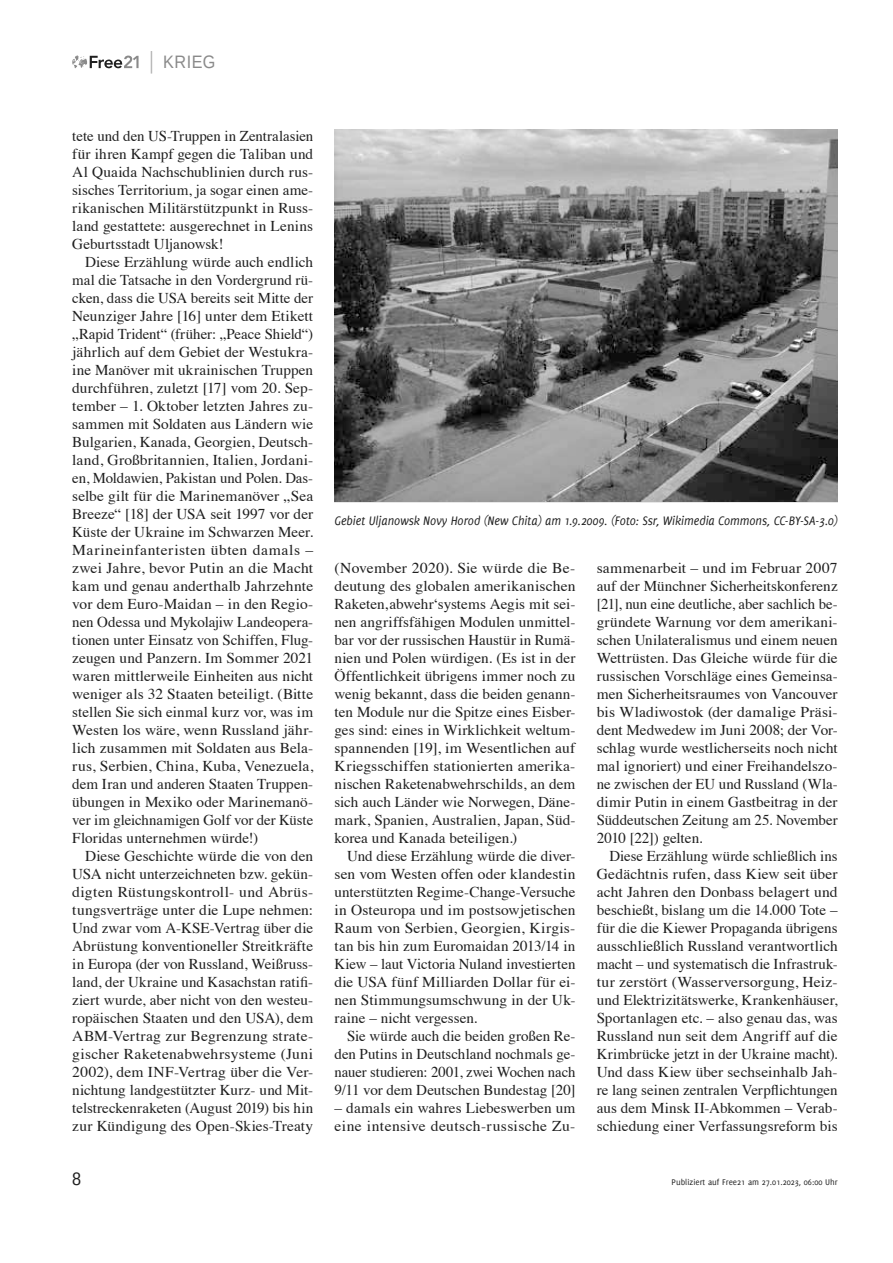
<style>
.page{position:relative;width:893px;height:1263px;background:#fff}
.page>*{position:absolute;margin:0;border:0;box-sizing:border-box;transform-origin:0 0}
.t1{font:18px "Liberation Sans";letter-spacing:.03em;color:#8a8a8a;scale:.9 1}
.t2{font:18px "Liberation Sans";color:#1f1f1f;scale:.9 1}
.t3{font:15px/18px "Times";color:#1f1f1f;text-align:justify}
.t4{font:15px/18px "Times";color:#1f1f1f;text-align:justify;scale:1.04 1}
.t5{font:italic 13.5px "Delicious";letter-spacing:-.005em;color:#1f1f1f;scale:.94 1}
.t6{font:9px "Delicious";color:#1f1f1f}
</style>
<div class="page">
<svg style="left:72px;top:55px;width:67px;height:13px"></svg>
<svg style="left:151px;top:51px;width:1px;height:23px"></svg>
<img style="left:334px;top:130px;width:504px;height:372px">
<p class="t1" style="left:163px;top:51px;width:60px">Krieg</p>
<p class="t3" style="left:72px;top:126px;width:242px">tete und den US-Truppen in Zentralasien für ihren Kampf gegen die Taliban und Al Quaida Nachschublinien durch rus&shy;sisches Territorium, ja sogar einen ame&shy;rikanischen Militärstützpunkt in Russ&shy;land gestattete: ausgerechnet in Lenins Geburtsstadt Uljanowsk!</p>
<p class="t3" style="left:72px;top:252px;width:242px;text-indent:13px">Diese Erzählung würde auch endlich mal die Tatsache in den Vordergrund rü&shy;cken, dass die USA bereits seit Mitte der Neunziger Jahre [16] unter dem Etikett „Rapid Trident“ (früher: „Peace Shield“) jährlich auf dem Gebiet der Westukra&shy;ine Manöver mit ukrainischen Truppen durchführen, zuletzt [17] vom 20. Sep&shy;tember – 1. Oktober letzten Jahres zu&shy;sammen mit Soldaten aus Ländern wie Bulgarien, Kanada, Georgien, Deutsch&shy;land, Großbritannien, Italien, Jordani&shy;en, Moldawien, Pakistan und Polen. Das&shy;selbe gilt für die Marinemanöver „Sea Breeze“ [18] der USA seit 1997 vor der Küste der Ukraine im Schwarzen Meer.<br>Marineinfanteristen übten damals – zwei Jahre, bevor Putin an die Macht kam und genau anderthalb Jahrzehnte vor dem Euro-Maidan – in den Regio&shy;nen Odessa und Mykolajiw Landeopera&shy;tionen unter Einsatz von Schiffen, Flug&shy;zeugen und Panzern. Im Sommer 2021 waren mittlerweile Einheiten aus nicht weniger als 32 Staaten beteiligt. (Bitte stellen Sie sich einmal kurz vor, was im Westen los wäre, wenn Russland jähr&shy;lich zusammen mit Soldaten aus Bela&shy;rus, Serbien, China, Kuba, Venezuela, dem Iran und anderen Staaten Truppen&shy;übungen in Mexiko oder Marinemanö&shy;ver im gleichnamigen Golf vor der Küste Floridas unternehmen würde!)</p>
<p class="t3" style="left:72px;top:846px;width:242px;text-indent:13px">Diese Geschichte würde die von den USA nicht unterzeichneten bzw. gekün&shy;digten Rüstungskontroll- und Abrüs&shy;tungsverträge unter die Lupe nehmen:<br>Und zwar vom A-KSE-Vertrag über die Abrüstung konventioneller Streitkräfte in Europa (der von Russland, Weißruss&shy;land, der Ukraine und Kasachstan ratifi&shy;ziert wurde, aber nicht von den westeu&shy;ropäischen Staaten und den USA), dem ABM-Vertrag zur Begrenzung strate&shy;gischer Raketenabwehrsysteme (Juni 2002), dem INF-Vertrag über die Ver&shy;nichtung landgestützter Kurz- und Mit&shy;telstreckenraketen (August 2019) bis hin zur Kündigung des Open-Skies-Treaty</p>
<p class="t5" style="left:334px;top:513px;width:537px">Gebiet Uljanowsk Novy Horod (New Chita) am 1.9.2009. (Foto: Ssr, Wikimedia Commons, CC-BY-SA-3.0)</p>
<p class="t4" style="left:334px;top:558px;width:233px">(November 2020). Sie würde die Be&shy;deutung des globalen amerikanischen Raketen‚abwehr‘systems Aegis mit sei&shy;nen angriffsfähigen Modulen unmittel&shy;bar vor der russischen Haustür in Rumä&shy;nien und Polen würdigen. (Es ist in der Öffentlichkeit übrigens immer noch zu wenig bekannt, dass die beiden genann&shy;ten Module nur die Spitze eines Eisber&shy;ges sind: eines in Wirklichkeit weltum&shy;spannenden [19], im Wesentlichen auf Kriegsschiffen stationierten amerika&shy;nischen Raketenabwehrschilds, an dem sich auch Länder wie Norwegen, Däne&shy;mark, Spanien, Australien, Japan, Süd&shy;korea und Kanada beteiligen.)</p>
<p class="t3" style="left:334px;top:846px;width:242px;text-indent:13px">Und diese Erzählung würde die diver&shy;sen vom Westen offen oder klandestin unterstützten Regime-Change-Versuche in Osteuropa und im postsowjetischen Raum von Serbien, Georgien, Kirgis&shy;tan bis hin zum Euromaidan 2013/14 in Kiew – laut Victoria Nuland investierten die USA fünf Milliarden Dollar für ei&shy;nen Stimmungsumschwung in der Uk&shy;raine – nicht vergessen.</p>
<p class="t3" style="left:334px;top:1026px;width:242px;text-indent:13px">Sie würde auch die beiden großen Re&shy;den Putins in Deutschland nochmals ge&shy;nauer studieren: 2001, zwei Wochen nach 9/11 vor dem Deutschen Bundestag [20]</p>
<p class="t3" style="left:334px;top:1098px;width:242px">– damals ein wahres Liebeswerben um eine intensive deutsch-russische Zu-</p>
<p class="t4" style="left:597px;top:558px;width:233px">sammenarbeit – und im Februar 2007 auf der Münchner Sicherheitskonferenz [21], nun eine deutliche, aber sachlich be&shy;gründete Warnung vor dem amerikani&shy;schen Unilateralismus und einem neuen Wettrüsten. Das Gleiche würde für die russischen Vorschläge eines Gemeinsa&shy;men Sicherheitsraumes von Vancouver bis Wladiwostok (der damalige Präsi&shy;dent Medwedew im Juni 2008; der Vor&shy;schlag wurde westlicherseits noch nicht mal ignoriert) und einer Freihandelszo&shy;ne zwischen der EU und Russland (Wla&shy;dimir Putin in einem Gastbeitrag in der Süddeutschen Zeitung am 25. November 2010 [22]) gelten.</p>
<p class="t3" style="left:597px;top:846px;width:242px;text-indent:13px">Diese Erzählung würde schließlich ins Gedächtnis rufen, dass Kiew seit über acht Jahren den Donbass belagert und beschießt, bislang um die 14.000 Tote – für die die Kiewer Propaganda übrigens ausschließlich Russland verantwortlich macht – und systematisch die Infrastruk&shy;tur zerstört (Wasserversorgung, Heiz&shy;und Elektrizitätswerke, Krankenhäuser, Sportanlagen etc. – also genau das, was Russland nun seit dem Angriff auf die Krimbrücke jetzt in der Ukraine macht).<br>Und dass Kiew über sechseinhalb Jah&shy;re lang seinen zentralen Verpflichtungen aus dem Minsk II-Abkommen – Verab&shy;schiedung einer Verfassungsreform bis</p>
<p class="t2" style="left:72px;top:1168px;width:12px">8</p>
<p class="t6" style="left:672px;top:1177px;width:168px">Publiziert auf Free21 am 27.01.2023, 06:00 Uhr</p>
</div>
